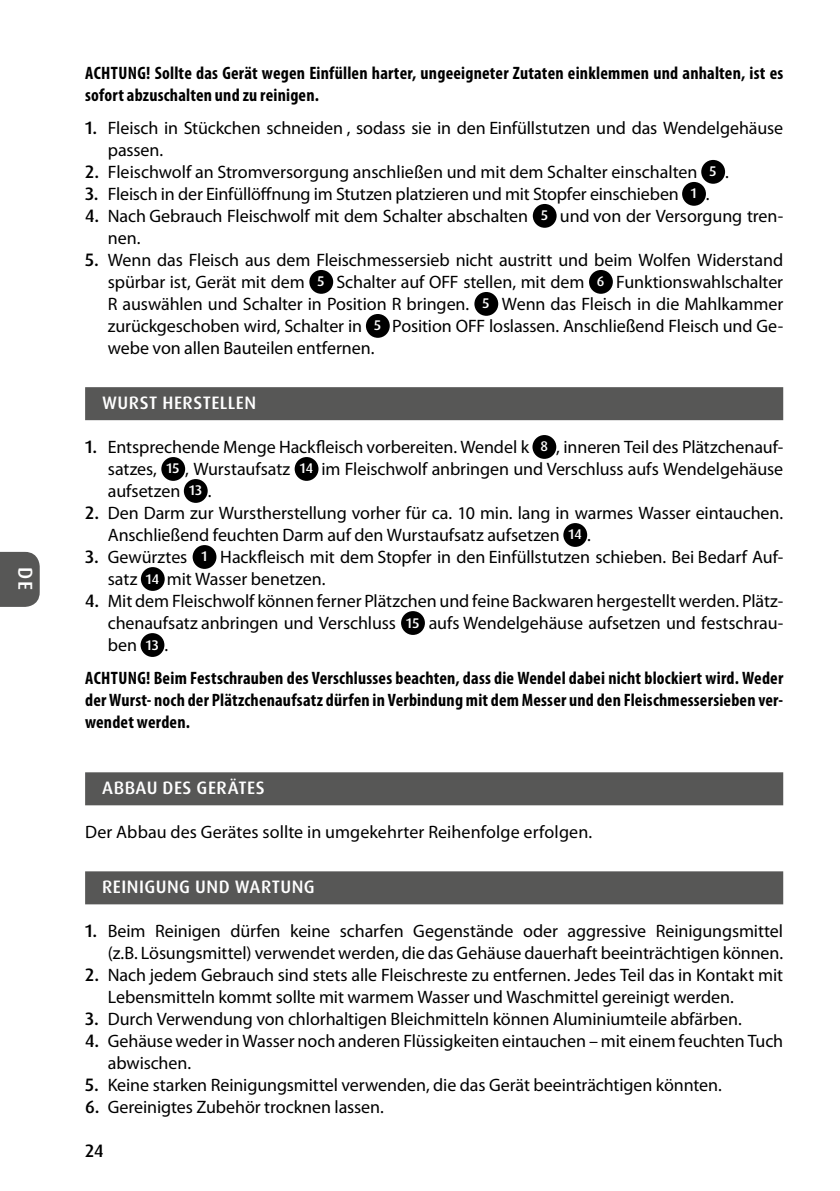
<style>
.page{position:relative;width:840px;height:1191px;background:#fff}
.page>*{position:absolute;margin:0;border:0;box-sizing:border-box;transform-origin:0 0}
.t1{font:500 20px "Dax Pro";color:#fff}
.t2{font:18px/22px "Myriad Pro";letter-spacing:-.005em;color:#000}
.t3{font:700 condensed 18px/22px "Myriad Pro";letter-spacing:.01em;color:#000}
.t4{font:500 18px "Dax Pro";letter-spacing:.025em;color:#fff}
.t5{font:500 18px "Dax Pro";color:#000}
.s1{font-family:"Dax Pro";font-weight:500}
.s2{font-family:"Dax Pro";font-weight:500;font-size:14px;color:#fff}
</style>
<div class="page">
<svg style="left:0;top:552px;width:40px;height:55px;background:#5f5f5e"></svg>
<div style="left:85px;top:387px;width:697px;height:33px;background:#575756"></div>
<div style="left:85px;top:772px;width:697px;height:33px;background:#575756"></div>
<div style="left:85px;top:871px;width:697px;height:33px;background:#575756"></div>
<div style="left:700px;top:160px;width:24px;height:24px;background:#000;border-radius:50%"></div>
<div style="left:681px;top:182px;width:24px;height:24px;background:#000;border-radius:50%"></div>
<div style="left:532px;top:204px;width:24px;height:24px;background:#000;border-radius:50%"></div>
<div style="left:309px;top:270px;width:24px;height:24px;background:#000;border-radius:50%"></div>
<div style="left:588px;top:270px;width:24px;height:24px;background:#000;border-radius:50%"></div>
<div style="left:474px;top:292px;width:24px;height:24px;background:#000;border-radius:50%"></div>
<div style="left:366px;top:314px;width:23px;height:24px;background:#000;border-radius:50%"></div>
<div style="left:532px;top:435px;width:24px;height:24px;background:#000;border-radius:50%"></div>
<div style="left:161px;top:457px;width:24px;height:24px;background:#000;border-radius:50%"></div>
<div style="left:294px;top:457px;width:24px;height:24px;background:#000;border-radius:50%"></div>
<div style="left:184px;top:479px;width:23px;height:24px;background:#000;border-radius:50%"></div>
<div style="left:563px;top:523px;width:24px;height:24px;background:#000;border-radius:50%"></div>
<div style="left:192px;top:545px;width:24px;height:24px;background:#000;border-radius:50%"></div>
<div style="left:141px;top:567px;width:24px;height:24px;background:#000;border-radius:50%"></div>
<div style="left:401px;top:611px;width:23px;height:24px;background:#000;border-radius:50%"></div>
<div style="left:140px;top:633px;width:24px;height:24px;background:#000;border-radius:50%"></div>
<p class="t1" style="left:38px;top:567px;width:25px;rotate:90deg">DE</p>
<p class="t3" style="left:85px;top:62px;width:699px">ACHTUNG! Sollte das Gerät wegen Einfüllen harter, ungeeigneter Zutaten einklemmen und anhalten, ist es sofort abzuschalten und zu reinigen.</p>
<p class="t2" style="left:108px;top:117px;width:676px;text-indent:-23px"><span class="s1">1.</span> Fleisch in Stückchen schneiden , sodass sie in den Einfüllstutzen und das Wendelgehäuse passen.</p>
<p class="t2" style="left:85px;top:161px;width:645px"><span class="s1">2.</span> Fleischwolf an Stromversorgung anschließen und mit dem Schalter einschalten <span class="s2">5</span> .</p>
<p class="t2" style="left:85px;top:183px;width:625px"><span class="s1">3.</span> Fleisch in der Einfüllöffnung im Stutzen platzieren und mit Stopfer einschieben <span class="s2">1</span> .</p>
<p class="t2" style="left:108px;top:205px;width:676px;text-indent:-23px"><span class="s1">4.</span> Nach Gebrauch Fleischwolf mit dem Schalter abschalten <span class="s2">5</span> und von der Versorgung tren&shy;nen.</p>
<p class="t2" style="left:108px;top:249px;width:676px;text-align:justify;text-indent:-23px"><span class="s1">5.</span> Wenn das Fleisch aus dem Fleischmessersieb nicht austritt und beim Wolfen Widerstand spürbar ist, Gerät mit dem <span class="s2">5</span> Schalter auf OFF stellen, mit dem <span class="s2">6</span> Funktionswahlschalter R auswählen und Schalter in Position R bringen. <span class="s2">5</span> Wenn das Fleisch in die Mahlkammer zurückgeschoben wird, Schalter in <span class="s2">5</span> Position OFF loslassen. Anschließend Fleisch und Ge&shy;webe von allen Bauteilen entfernen.</p>
<p class="t4" style="left:102px;top:391px;width:155px">WURST HERSTELLEN</p>
<p class="t2" style="left:108px;top:436px;width:676px;text-align:justify;text-indent:-23px"><span class="s1">1.</span> Entsprechende Menge Hackfleisch vorbereiten. Wendel k <span class="s2">8</span> , inneren Teil des Plätzchenauf&shy;satzes, <span class="s2">15</span> , Wurstaufsatz <span class="s2">14</span> im Fleischwolf anbringen und Verschluss aufs Wendelgehäuse aufsetzen <span class="s2">13</span> .</p>
<p class="t2" style="left:108px;top:502px;width:676px;text-indent:-23px"><span class="s1">2.</span> Den Darm zur Wurstherstellung vorher für ca. 10 min. lang in warmes Wasser eintauchen.<br>Anschließend feuchten Darm auf den Wurstaufsatz aufsetzen <span class="s2">14</span> .</p>
<p class="t2" style="left:108px;top:546px;width:676px;text-indent:-23px"><span class="s1">3.</span> Gewürztes <span class="s2">1</span> Hackfleisch mit dem Stopfer in den Einfüllstutzen schieben. Bei Bedarf Auf&shy;satz <span class="s2">14</span> mit Wasser benetzen.</p>
<p class="t2" style="left:108px;top:590px;width:676px;text-align:justify;text-indent:-23px"><span class="s1">4.</span> Mit dem Fleischwolf können ferner Plätzchen und feine Backwaren hergestellt werden. Plätz&shy;chenaufsatz anbringen und Verschluss <span class="s2">15</span> aufs Wendelgehäuse aufsetzen und festschrau&shy;ben <span class="s2">13</span> .</p>
<p class="t3" style="left:85px;top:667px;width:699px;text-align:justify">ACHTUNG! Beim Festschrauben des Verschlusses beachten, dass die Wendel dabei nicht blockiert wird. Weder der Wurst- noch der Plätzchenaufsatz dürfen in Verbindung mit dem Messer und den Fleischmessersieben ver&shy;wendet werden.</p>
<p class="t4" style="left:102px;top:776px;width:164px">ABBAU DES GERÄTES</p>
<p class="t2" style="left:85px;top:821px;width:508px">Der Abbau des Gerätes sollte in umgekehrter Reihenfolge erfolgen.</p>
<p class="t4" style="left:102px;top:875px;width:214px">REINIGUNG UND WARTUNG</p>
<p class="t2" style="left:85px;top:920px;width:699px;text-align:right"><span class="s1">1.</span> Beim Reinigen dürfen keine scharfen Gegenstände oder aggressive Reinigungsmittel (z.B. Lösungsmittel) verwendet werden, die das Gehäuse dauerhaft beeinträchtigen können.</p>
<p class="t2" style="left:108px;top:964px;width:676px;text-indent:-23px"><span class="s1">2.</span> Nach jedem Gebrauch sind stets alle Fleischreste zu entfernen. Jedes Teil das in Kontakt mit<br>Lebensmitteln kommt sollte mit warmem Wasser und Waschmittel gereinigt werden.</p>
<p class="t2" style="left:85px;top:1008px;width:658px"><span class="s1">3.</span> Durch Verwendung von chlorhaltigen Bleichmitteln können Aluminiumteile abfärben.</p>
<p class="t2" style="left:108px;top:1030px;width:676px;text-indent:-23px"><span class="s1">4.</span> Gehäuse weder in Wasser noch anderen Flüssigkeiten eintauchen – mit einem feuchten Tuch abwischen.</p>
<p class="t2" style="left:85px;top:1074px;width:638px"><span class="s1">5.</span> Keine starken Reinigungsmittel verwenden, die das Gerät beeinträchtigen könnten.</p>
<p class="t2" style="left:85px;top:1096px;width:300px"><span class="s1">6.</span> Gereinigtes Zubehör trocknen lassen.</p>
<p class="t5" style="left:85px;top:1139px;width:20px">24</p>
</div>
